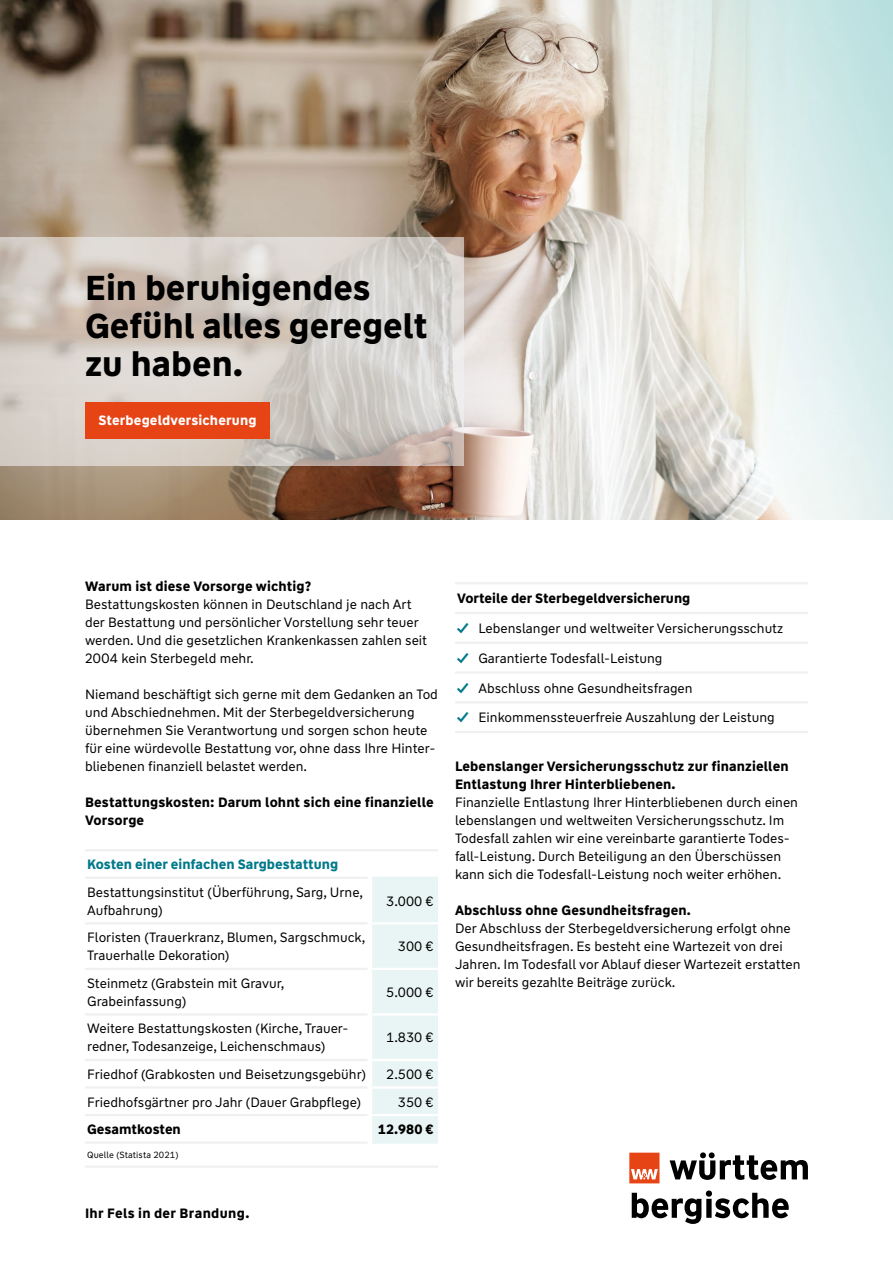
<style>
.page{position:relative;width:893px;height:1263px;background:#fff}
.page>*{position:absolute;margin:0;border:0;box-sizing:border-box;transform-origin:0 0}
.t1{font:700 34.5px/38px "WW Type";color:#000}
.t2{font:13.5px/18px "WW Type";color:#000}
.t3{font:700 13.5px/18px "WW Type";letter-spacing:.01em;color:#000}
.t4{font:700 13.5px "WW Type";color:#00798b}
.t5{font:700 13.5px "WW Type";letter-spacing:.01em;color:#fff}
.t6{font:9px "WW Type";letter-spacing:.01em;color:#000}
.s1{font-weight:700;color:#00798b}
</style>
<div class="page">
<img style="left:0;top:0;width:893px;height:519px">
<hr style="left:455px;top:582px;width:353px;height:2px;background:#f0f0f1">
<hr style="left:455px;top:612px;width:353px;height:2px;background:#f0f0f1">
<hr style="left:455px;top:642px;width:353px;height:2px;background:#f0f0f1">
<hr style="left:455px;top:671px;width:353px;height:3px;background:#f0f0f1">
<hr style="left:455px;top:701px;width:353px;height:2px;background:#f0f0f1">
<hr style="left:455px;top:731px;width:353px;height:2px;background:#f0f0f1">
<div style="left:372px;top:879px;width:66px;height:262px;background:#e9f5f4"></div>
<hr style="left:85px;top:849px;width:285px;height:2px;background:#f0f0f1">
<hr style="left:370px;top:849px;width:68px;height:2px;background:#f0f0f1">
<hr style="left:85px;top:922px;width:283px;height:2px;background:#f0f0f1">
<hr style="left:85px;top:877px;width:283px;height:2px;background:#f0f0f1">
<hr style="left:85px;top:968px;width:283px;height:2px;background:#f0f0f1">
<hr style="left:85px;top:1013px;width:283px;height:2px;background:#f0f0f1">
<hr style="left:85px;top:1059px;width:283px;height:2px;background:#f0f0f1">
<hr style="left:85px;top:1086px;width:283px;height:3px;background:#f0f0f1">
<hr style="left:85px;top:1114px;width:283px;height:2px;background:#f0f0f1">
<hr style="left:85px;top:1141px;width:283px;height:3px;background:#f0f0f1">
<hr style="left:85px;top:1165px;width:285px;height:3px;background:#f0f0f1">
<hr style="left:370px;top:1165px;width:68px;height:3px;background:#f0f0f1">
<hr style="left:372px;top:877px;width:66px;height:2px;background:#e9f5f4">
<hr style="left:372px;top:1141px;width:66px;height:3px;background:#e9f5f4">
<hr style="left:372px;top:922px;width:66px;height:2px;background:#fff">
<hr style="left:372px;top:968px;width:66px;height:2px;background:#fff">
<hr style="left:372px;top:1013px;width:66px;height:2px;background:#fff">
<hr style="left:372px;top:1059px;width:66px;height:2px;background:#fff">
<hr style="left:372px;top:1086px;width:66px;height:3px;background:#fff">
<hr style="left:372px;top:1114px;width:66px;height:2px;background:#fff">
<svg style="left:0;top:237px;width:463px;height:228px;background:#d3cbc5"></svg>
<svg style="left:629px;top:1152px;width:179px;height:72px"></svg>
<div style="left:85px;top:402px;width:185px;height:36px;background:#e64415"></div>
<h1 class="t1" style="left:85px;top:269px;width:344px">Ein beruhigendes<br>Gefühl alles geregelt zu haben.</h1>
<p class="t5" style="left:99px;top:411px;width:159px">Sterbegeldversicherung</p>
<p class="t3" style="left:85px;top:577px;width:228px">Warum ist diese Vorsorge wichtig?</p>
<p class="t2" style="left:85px;top:595px;width:344px">Bestattungskosten können in Deutschland je nach Art der Bestattung und persönlicher Vorstellung sehr teuer werden. Und die gesetzlichen Krankenkassen zahlen seit 2004 kein Sterbegeld mehr.</p>
<p class="t2" style="left:85px;top:685px;width:354px">Niemand beschäftigt sich gerne mit dem Gedanken an Tod und Abschiednehmen. Mit der Sterbegeldversicherung übernehmen Sie Verantwortung und sorgen schon heute für eine würdevolle Bestattung vor, ohne dass Ihre Hinter&shy;bliebenen finanziell belastet werden.</p>
<p class="t3" style="left:85px;top:793px;width:350px">Bestattungskosten: Darum lohnt sich eine finanzielle<br>Vorsorge</p>
<p class="t4" style="left:87px;top:856px;width:252px">Kosten einer einfachen Sargbestattung</p>
<p class="t2" style="left:87px;top:883px;width:278px">Bestattungsinstitut (Überführung, Sarg, Urne,<br>Aufbahrung)</p>
<p class="t2" style="left:386px;top:892px;width:49px">3.000 €</p>
<p class="t2" style="left:87px;top:929px;width:280px">Floristen (Trauerkranz, Blumen, Sargschmuck,<br>Trauerhalle Dekoration)</p>
<p class="t2" style="left:398px;top:938px;width:37px">300 €</p>
<p class="t2" style="left:87px;top:974px;width:199px">Steinmetz (Grabstein mit Gravur,<br>Grabeinfassung)</p>
<p class="t2" style="left:386px;top:983px;width:49px">5.000 €</p>
<p class="t2" style="left:87px;top:1020px;width:261px">Weitere Bestattungskosten (Kirche, Trauer&shy;redner, Todesanzeige, Leichenschmaus)</p>
<p class="t2" style="left:386px;top:1029px;width:49px">1.830 €</p>
<p class="t2" style="left:87px;top:1065px;width:280px">Friedhof (Grabkosten und Beisetzungsgebühr)</p>
<p class="t2" style="left:386px;top:1065px;width:49px">2.500 €</p>
<p class="t2" style="left:87px;top:1093px;width:275px">Friedhofsgärtner pro Jahr (Dauer Grabpflege)</p>
<p class="t2" style="left:398px;top:1093px;width:37px">350 €</p>
<p class="t3" style="left:87px;top:1120px;width:95px">Gesamtkosten</p>
<p class="t3" style="left:378px;top:1120px;width:57px">12.980 €</p>
<p class="t6" style="left:87px;top:1149px;width:93px">Quelle (Statista 2021)</p>
<p class="t3" style="left:457px;top:590px;width:235px">Vorteile der Sterbegeldversicherung</p>
<p class="t2" style="left:457px;top:619px;width:328px"><span class="s1">✓</span> Lebenslanger und weltweiter Versicherungsschutz</p>
<p class="t2" style="left:457px;top:649px;width:207px"><span class="s1">✓</span> Garantierte Todesfall-Leistung</p>
<p class="t2" style="left:457px;top:679px;width:237px"><span class="s1">✓</span> Abschluss ohne Gesundheitsfragen</p>
<p class="t2" style="left:457px;top:709px;width:319px"><span class="s1">✓</span> Einkommenssteuerfreie Auszahlung der Leistung</p>
<p class="t3" style="left:455px;top:757px;width:335px">Lebenslanger Versicherungsschutz zur finanziellen<br>Entlastung Ihrer Hinterbliebenen.</p>
<p class="t2" style="left:455px;top:793px;width:345px">Finanzielle Entlastung Ihrer Hinterbliebenen durch einen lebenslangen und weltweiten Versicherungsschutz. Im Todesfall zahlen wir eine vereinbarte garantierte Todes&shy;fall-Leistung. Durch Beteiligung an den Überschüssen kann sich die Todesfall-Leistung noch weiter erhöhen.</p>
<p class="t3" style="left:455px;top:901px;width:237px">Abschluss ohne Gesundheitsfragen.</p>
<p class="t2" style="left:455px;top:919px;width:347px">Der Abschluss der Sterbegeldversicherung erfolgt ohne Gesundheitsfragen. Es besteht eine Wartezeit von drei Jahren. Im Todesfall vor Ablauf dieser Wartezeit erstatten wir bereits gezahlte Beiträge zurück.</p>
<p class="t3" style="left:85px;top:1204px;width:166px">Ihr Fels in der Brandung.</p>
</div>
